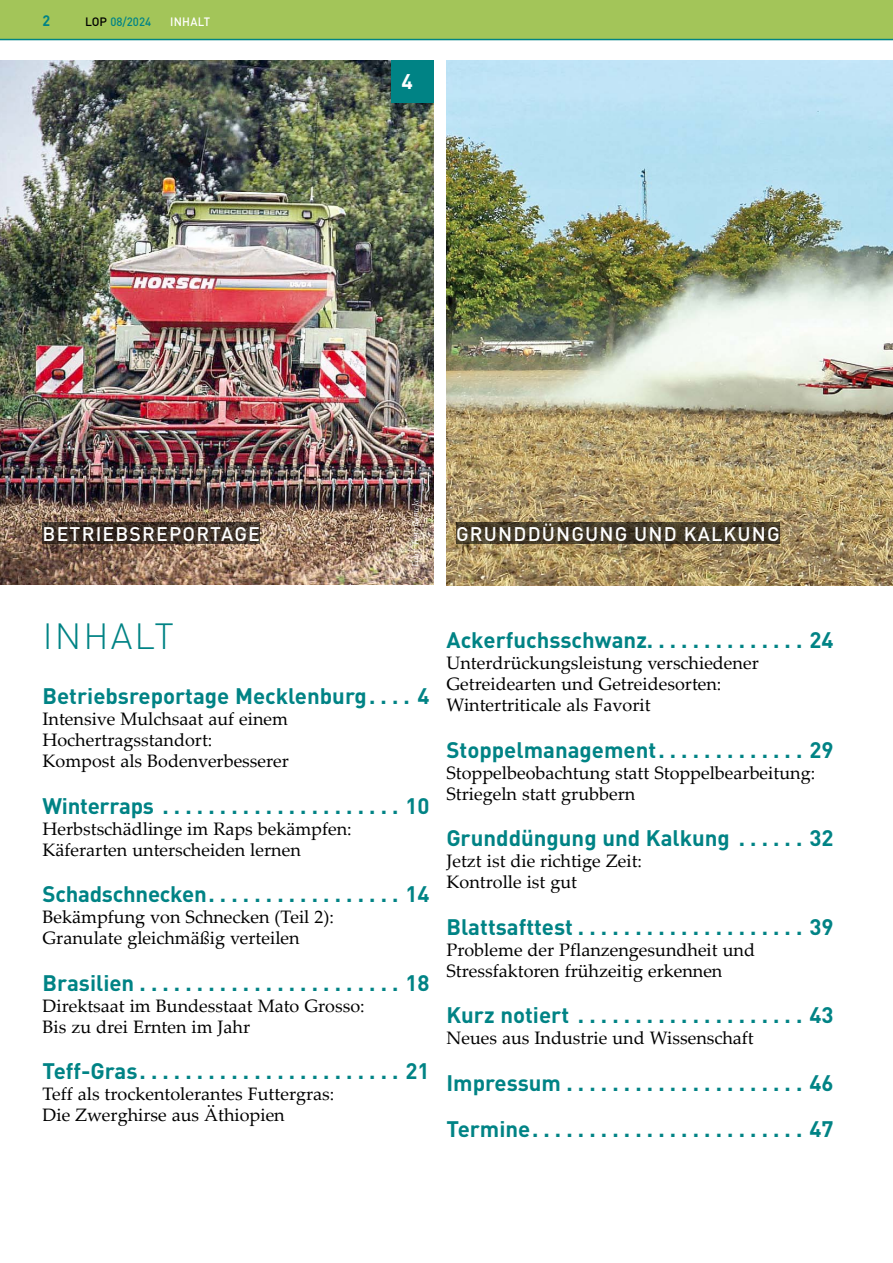
<style>
.page{position:relative;width:893px;height:1263px;background:#fff}
.page>*{position:absolute;margin:0;border:0;box-sizing:border-box;transform-origin:0 0}
.t1{font:300 36px "DIN Pro";letter-spacing:.06em;color:#008385}
.t2{font:700 22.2px/46.5px "DIN Pro";color:#008385}
.t3{font:700 21px "DIN Pro";color:#fff}
.t4{font:500 19.5px "DIN Pro";letter-spacing:.06em;color:#fff}
.t5{font:18px/21px "Palatino Linotype";color:#000}
.t6{font:700 15px "DIN Pro";color:#008385;scale:.95 1}
.t7{font:500 12px "DIN Pro";color:#008385;scale:.95 1}
.t8{font:500 12px "DIN Pro";letter-spacing:.025em;color:#fff;scale:.95 1}
.t9{font:italic 9px "Palatino Linotype";color:#fff}
.s1{color:#000}
</style>
<div class="page">
<div style="left:0;top:0;width:893px;height:39px;background:#a3c559"></div>
<img style="left:0;top:61px;width:434px;height:523px">
<img style="left:446px;top:61px;width:447px;height:525px">
<div style="left:392px;top:61px;width:42px;height:42px;background:#008385"></div>
<hr style="left:0;top:39px;width:893px;height:1px;background:#008385">
<svg style="left:43px;top:523px;width:217px;height:21px;background:#3c2f26"></svg>
<svg style="left:456px;top:523px;width:324px;height:21px;background:#423928"></svg>
<p class="t6" style="left:43px;top:11px;width:10px">2</p>
<p class="t7" style="left:85px;top:14px;width:71px"><span class="s1">LOP</span> 08/2024</p>
<p class="t8" style="left:170px;top:14px;width:44px">INHALT</p>
<p class="t3" style="left:401px;top:67px;width:13px">4</p>
<p class="t9" style="left:409px;top:567px;width:70px;rotate:-90deg">Foto: Toni Reincke</p>
<p class="t4" style="left:43px;top:521px;width:28px">BETRIEBSREPORTAGE</p>
<p class="t4" style="left:456px;top:521px;width:256px">GRUNDDÜNGUNG UND KALK</p>
<p class="t4" style="left:737px;top:521px;width:28px">UNG</p>
<h1 class="t1" style="left:43px;top:611px;width:125px">inhalt</h1>
<p class="t2" style="left:43px;top:672px;width:388px">Betriebsreportage Mecklenburg . . . . 4</p>
<p class="t5" style="left:43px;top:708px;width:248px">Intensive Mulchsaat auf einem<br>Hochertragsstandort:<br>Kompost als Bodenverbesserer</p>
<p class="t2" style="left:43px;top:781px;width:389px">Winterraps . . . . . . . . . . . . . . . . . . . . . 10</p>
<p class="t5" style="left:43px;top:817px;width:311px">Herbstschädlinge im Raps bekämpfen:<br>Käferarten unterscheiden lernen</p>
<p class="t2" style="left:43px;top:870px;width:389px">Schadschnecken . . . . . . . . . . . . . . . . . 14</p>
<p class="t5" style="left:43px;top:906px;width:293px">Bekämpfung von Schnecken (Teil 2):<br>Granulate gleichmäßig verteilen</p>
<p class="t2" style="left:43px;top:958px;width:389px">Brasilien . . . . . . . . . . . . . . . . . . . . . . . 18</p>
<p class="t5" style="left:43px;top:994px;width:324px">Direktsaat im Bundesstaat Mato Grosso:<br>Bis zu drei Ernten im Jahr</p>
<p class="t2" style="left:43px;top:1047px;width:389px">Teff-Gras . . . . . . . . . . . . . . . . . . . . . . . 21</p>
<p class="t5" style="left:43px;top:1083px;width:293px">Teff als trockentolerantes Futtergras:<br>Die Zwerghirse aus Äthiopien</p>
<p class="t2" style="left:446px;top:616px;width:389px">Ackerfuchsschwanz . . . . . . . . . . . . . . 24</p>
<p class="t5" style="left:446px;top:652px;width:314px">Unterdrückungsleistung verschiedener<br>Getreidearten und Getreidesorten:<br>Wintertriticale als Favorit</p>
<p class="t2" style="left:446px;top:725px;width:389px">Stoppelmanagement . . . . . . . . . . . . . 29</p>
<p class="t5" style="left:446px;top:761px;width:370px">Stoppelbeobachtung statt Stoppelbearbeitung:<br>Striegeln statt grubbern</p>
<p class="t2" style="left:446px;top:814px;width:389px">Grunddüngung und Kalkung . . . . . . 32</p>
<p class="t5" style="left:446px;top:850px;width:197px">Jetzt ist die richtige Zeit:<br>Kontrolle ist gut</p>
<p class="t2" style="left:446px;top:902px;width:389px">Blattsafttest....................39</p>
<p class="t5" style="left:446px;top:938px;width:310px">Probleme der Pflanzengesundheit und<br>Stressfaktoren frühzeitig erkennen</p>
<p class="t2" style="left:446px;top:991px;width:389px">Kurz notiert . . . . . . . . . . . . . . . . . . . . 43</p>
<p class="t5" style="left:446px;top:1027px;width:309px">Neues aus Industrie und Wissenschaft</p>
<p class="t2" style="left:446px;top:1058px;width:389px">Impressum . . . . . . . . . . . . . . . . . . . . . 46<br>Termine . . . . . . . . . . . . . . . . . . . . . . . . 47</p>
</div>
